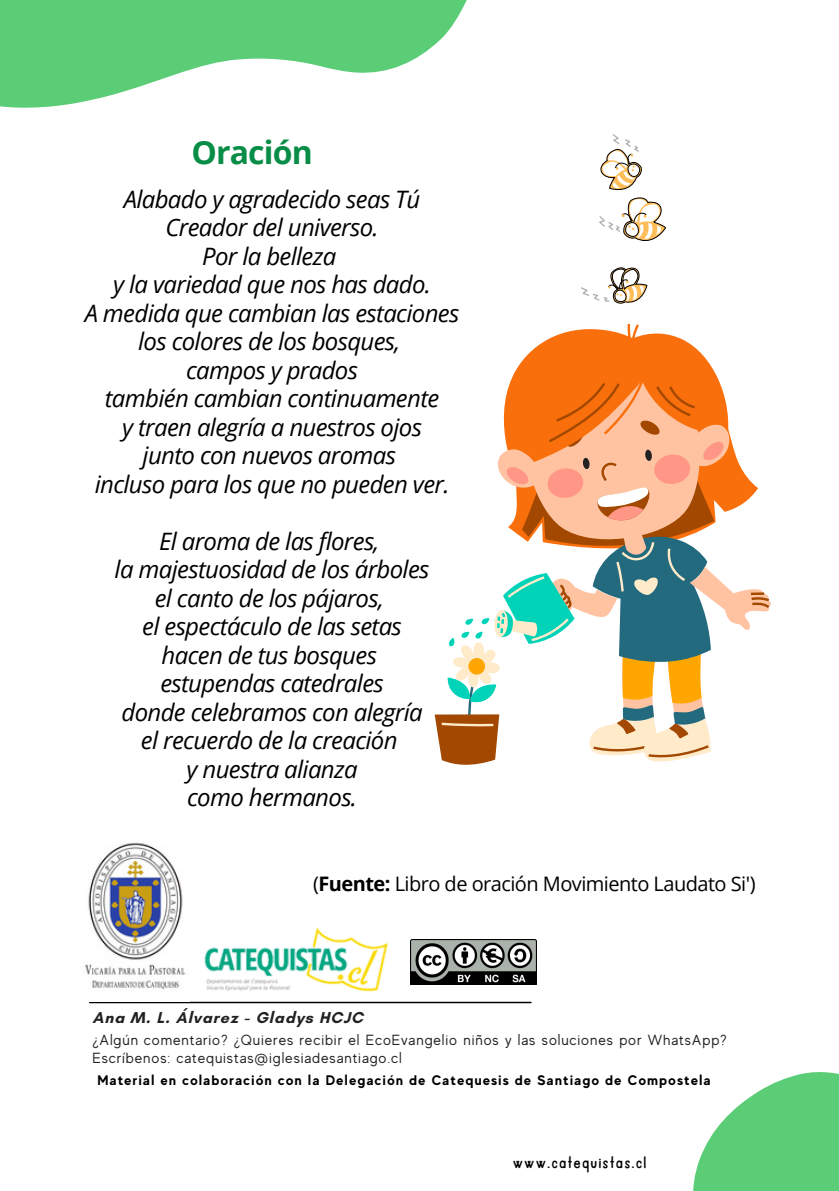
<style>
.page{position:relative;width:839px;height:1191px;background:#fff}
.page>*{position:absolute;margin:0;border:0;box-sizing:border-box;transform-origin:0 0}
.t1{font:700 32px "Open Sans";letter-spacing:-.025em;color:#088d47}
.t2{font:italic 24px/28.4px "Open Sans";letter-spacing:-.025em;color:#000;text-align:center}
.t3{font:20px "Open Sans";letter-spacing:-.025em;color:#000}
.t4{font:17.8px "Ballpoint";letter-spacing:.1em;color:#000}
.t5{font:700 16px "Glacial Indifference";letter-spacing:.06em;color:#222}
.t6{font:14.6px/18px "MADE Evolve Sans";letter-spacing:.06em;color:#222}
.t7{font:700 13.8px "MADE Evolve Sans";letter-spacing:.095em;color:#000}
.s1{font-weight:700}
</style>
<div class="page">
<svg style="left:693px;top:1072px;width:145px;height:119px;fill:#5bcd77"></svg>
<hr style="left:90px;top:1002px;width:441px;height:1px;background:#000">
<img style="left:410px;top:939px;width:126px;height:45px">
<svg style="left:0;top:0;width:467px;height:108px;fill:#5bcd77"></svg>
<svg style="left:434px;top:324px;width:336px;height:441px"></svg>
<svg style="left:581px;top:267px;width:66px;height:37px"></svg>
<svg style="left:599px;top:134px;width:67px;height:107px"></svg>
<img style="left:85px;top:842px;width:95px;height:147px">
<img style="left:180px;top:883px;width:230px;height:121px">
<h1 class="t1" style="left:191px;top:130px;width:123px">Oración</h1>
<p class="t2" style="left:85px;top:184px;width:376px">Alabado y agradecido seas Tú<br>Creador del universo.<br>Por la belleza<br>y la variedad que nos has dado.<br>A medida que cambian las estaciones los colores de los bosques,<br>campos y prados<br>también cambian continuamente<br>y traen alegría a nuestros ojos<br>junto con nuevos aromas<br>incluso para los que no pueden ver.</p>
<p class="t2" style="left:115px;top:526px;width:316px">El aroma de las flores,<br>la majestuosidad de los árboles el canto de los pájaros,<br>el espectáculo de las setas hacen de tus bosques estupendas catedrales<br>donde celebramos con alegría el recuerdo de la creación<br>y nuestra alianza<br>como hermanos.</p>
<p class="t3" style="left:313px;top:870px;width:444px">(<span class="s1">Fuente:</span> Libro de oración Movimiento Laudato Si')</p>
<p class="t5" style="left:92px;top:1008px;width:272px">Ana M. L. Álvarez - Gladys HCJC</p>
<p class="t6" style="left:92px;top:1031px;width:635px">¿Algún comentario? ¿Quieres recibir el EcoEvangelio niños y las soluciones por WhatsApp?<br>Escríbenos: catequistas@iglesiadesantiago.cl</p>
<p class="t7" style="left:97px;top:1073px;width:614px">Material en colaboración con la Delegación de Catequesis de Santiago de Compostela</p>
<p class="t4" style="left:513px;top:1154px;width:134px">www.catequistas.cl</p>
</div>
